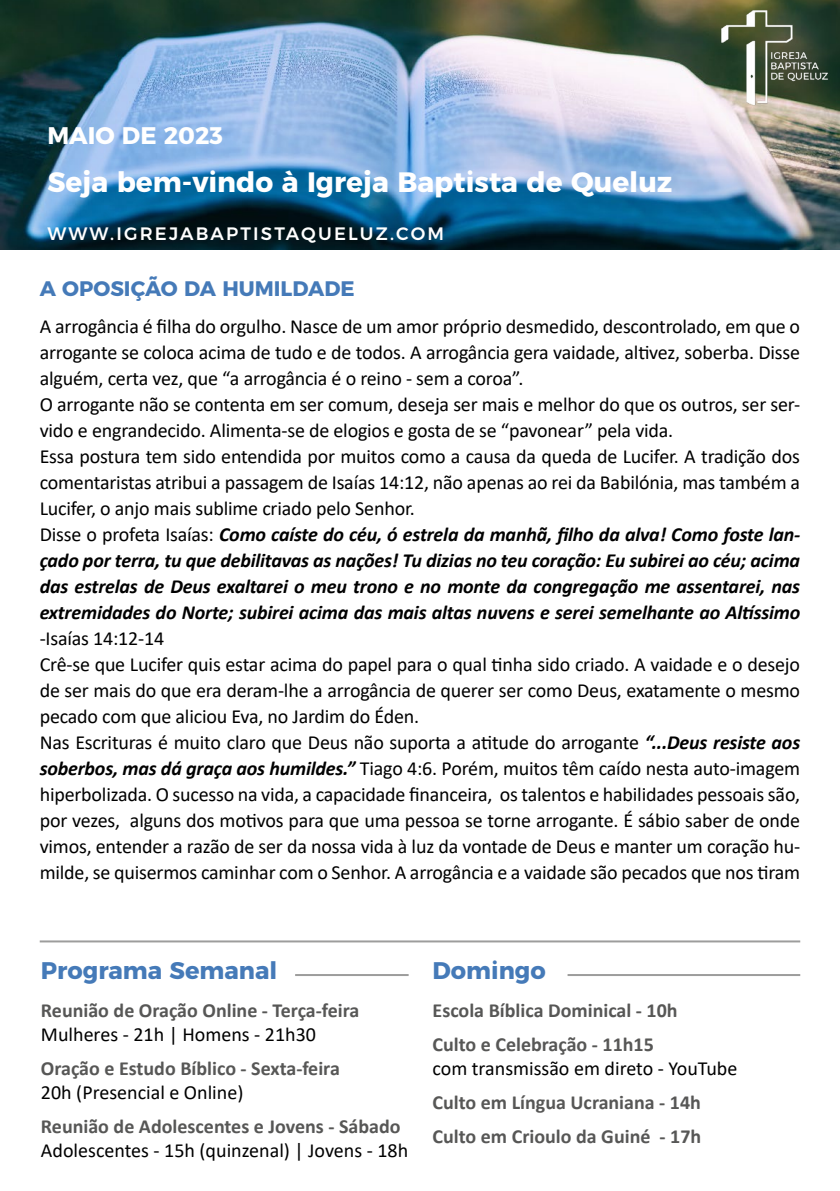
<style>
.page{position:relative;width:840px;height:1191px;background:#fff}
.page>*{position:absolute;margin:0;border:0;box-sizing:border-box;transform-origin:0 0}
.t1{font:700 28px "Montserrat";color:#fff}
.t2{font:700 24px "Montserrat";color:#457ab8}
.t3{font:700 24px "Montserrat";color:#fff}
.t4{font:700 21px "Montserrat";color:#457ab8}
.t5{font:20px/26px "Calibri";letter-spacing:-.01em;color:#000}
.t6{font:700 20px/34px "Calibri";color:#575756}
.t7{font:500 18px "Montserrat";letter-spacing:.12em;color:#fff}
.s1{font-weight:700;font-style:italic}
</style>
<div class="page">
<img style="left:0;top:0;width:839px;height:250px">
<img style="left:714px;top:6px;width:125px;height:103px">
<hr style="left:295px;top:974px;width:113px;height:2px;background:#9d9d9c">
<hr style="left:567px;top:974px;width:232px;height:2px;background:#9d9d9c">
<hr style="left:40px;top:940px;width:759px;height:2px;background:#9d9d9c">
<p class="t3" style="left:47px;top:116px;width:177px">MAIO DE 2023</p>
<h1 class="t1" style="left:47px;top:159px;width:626px">Seja bem-vindo à Igreja Baptista de Queluz</h1>
<p class="t7" style="left:47px;top:219px;width:398px">WWW.IGREJABAPTISTAQUELUZ.COM</p>
<p class="t4" style="left:40px;top:271px;width:316px">A OPOSIÇÃO DA HUMILDADE</p>
<p class="t5" style="left:40px;top:312px;width:761px">A arrogância é filha do orgulho. Nasce de um amor próprio desmedido, descontrolado, em que o arrogante se coloca acima de tudo e de todos. A arrogância gera vaidade, altivez, soberba. Disse alguém, certa vez, que “a arrogância é o reino - sem a coroa”.<br>O arrogante não se contenta em ser comum, deseja ser mais e melhor do que os outros, ser ser&shy;vido e engrandecido. Alimenta-se de elogios e gosta de se “pavonear” pela vida.<br>Essa postura tem sido entendida por muitos como a causa da queda de Lucifer. A tradição dos comentaristas atribui a passagem de Isaías 14:12, não apenas ao rei da Babilónia, mas também a Lucifer, o anjo mais sublime criado pelo Senhor.<br>Disse o profeta Isaías: <span class="s1">Como caíste do céu, ó estrela da manhã, filho da alva! Como foste lan&shy;çado por terra, tu que debilitavas as nações! Tu dizias no teu coração: Eu subirei ao céu; acima das estrelas de Deus exaltarei o meu trono e no monte da congregação me assentarei, nas extremidades do Norte; subirei acima das mais altas nuvens e serei semelhante ao Altíssimo</span></p>
<p class="t5" style="left:40px;top:624px;width:761px">-Isaías 14:12-14<br>Crê-se que Lucifer quis estar acima do papel para o qual tinha sido criado. A vaidade e o desejo de ser mais do que era deram-lhe a arrogância de querer ser como Deus, exatamente o mesmo pecado com que aliciou Eva, no Jardim do Éden.<br>Nas Escrituras é muito claro que Deus não suporta a atitude do arrogante <span class="s1">“...Deus resiste aos soberbos, mas dá graça aos humildes.”</span> Tiago 4:6. Porém, muitos têm caído nesta auto-imagem hiperbolizada. O sucesso na vida, a capacidade financeira, os talentos e habilidades pessoais são, por vezes, alguns dos motivos para que uma pessoa se torne arrogante. É sábio saber de onde vimos, entender a razão de ser da nossa vida à luz da vontade de Deus e manter um coração hu&shy;milde, se quisermos caminhar com o Senhor. A arrogância e a vaidade são pecados que nos tiram</p>
<p class="t2" style="left:41px;top:950px;width:238px">Programa Semanal</p>
<p class="t2" style="left:432px;top:950px;width:115px">Domingo</p>
<p class="t6" style="left:41px;top:993px;width:320px">Reunião de Oração Online - Terça-feira</p>
<p class="t5" style="left:41px;top:1021px;width:276px">Mulheres - 21h | Homens - 21h30</p>
<p class="t6" style="left:41px;top:1051px;width:300px">Oração e Estudo Bíblico - Sexta-feira</p>
<p class="t5" style="left:41px;top:1079px;width:204px">20h (Presencial e Online)</p>
<p class="t6" style="left:41px;top:1109px;width:361px">Reunião de Adolescentes e Jovens - Sábado</p>
<p class="t5" style="left:41px;top:1137px;width:368px">Adolescentes - 15h (quinzenal) | Jovens - 18h</p>
<p class="t6" style="left:432px;top:993px;width:246px">Escola Bíblica Dominical - 10h<br>Culto e Celebração - 11h15</p>
<p class="t5" style="left:432px;top:1055px;width:306px">com transmissão em direto - YouTube</p>
<p class="t6" style="left:432px;top:1085px;width:270px">Culto em Língua Ucraniana - 14h<br>Culto em Crioulo da Guiné - 17h</p>
</div>
